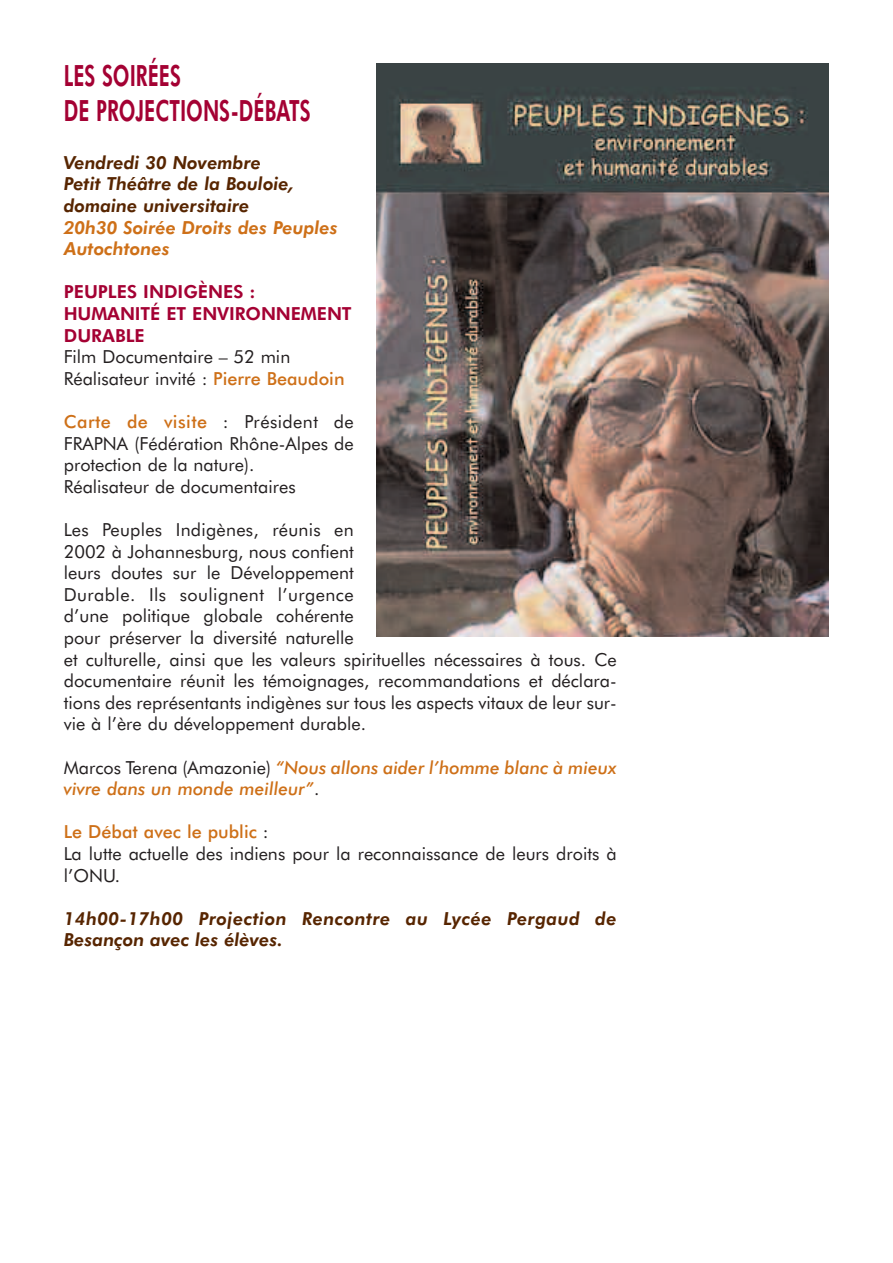
<style>
.page{position:relative;width:893px;height:1263px;background:#fff}
.page>*{position:absolute;margin:0;border:0;box-sizing:border-box;transform-origin:0 0}
.t1{font:800 29.25px/34.8px "Futura BT";color:#a40133;scale:.67 1}
.t2{font:18px/21.6px "Futura BT";color:#231f20}
.t3{font:italic 500 18px/21.6px "Futura BT";color:#ce7018}
.t4{font:italic 800 18px/21.6px "Futura BT";letter-spacing:.025em;color:#572500}
.t5{font:italic 800 18px/21.6px "Futura BT";color:#572500}
.t6{font:800 18px/21.6px "Futura BT";letter-spacing:-.005em;color:#a40133}
.t7{font:italic 800 18px/21.6px "Futura BT";color:#ce7018}
.s1{font-weight:500;color:#ce7018}
.s2{font-weight:400;font-style:normal;color:#231f20}
</style>
<div class="page">
<img style="left:376px;top:64px;width:453px;height:572px">
<h1 class="t1" style="left:64px;top:61px;width:370px">LES SOIRÉES<br>DE PROJECTIONS-DÉBATS</h1>
<p class="t5" style="left:64px;top:153px;width:232px">Vendredi 30 Novembre<br>Petit Théâtre de la Bouloie, domaine universitaire</p>
<p class="t7" style="left:64px;top:218px;width:276px">20h30 Soirée Droits des Peuples<br>Autochtones</p>
<p class="t6" style="left:64px;top:283px;width:289px">PEUPLES INDIGÈNES :<br>HUMANITÉ ET ENVIRONNEMENT<br>DURABLE</p>
<p class="t2" style="left:64px;top:347px;width:282px">Film Documentaire – 52 min<br>Réalisateur invité : <span class="s1">Pierre Beaudoin</span></p>
<p class="t2" style="left:64px;top:412px;width:291px"><span class="s1">Carte de visite</span> : Président de<br>FRAPNA (Fédération Rhône-Alpes de protection de la nature).<br>Réalisateur de documentaires</p>
<p class="t2" style="left:64px;top:520px;width:554px">Les Peuples Indigènes, réunis en<br>2002 à Johannesburg, nous confient<br>leurs doutes sur le Développement<br>Durable. Ils soulignent l’urgence<br>d’une politique globale cohérente<br>pour préserver la diversité naturelle<br>et culturelle, ainsi que les valeurs spirituelles nécessaires à tous. Ce documentaire réunit les témoignages, recommandations et déclara&shy;tions des représentants indigènes sur tous les aspects vitaux de leur sur&shy;vie à l’ère du développement durable.</p>
<p class="t3" style="left:64px;top:758px;width:554px"><span class="s2">Marcos Terena (Amazonie)</span> “Nous allons aider l’homme blanc à mieux vivre dans un monde meilleur”<span class="s2">.</span></p>
<p class="t2" style="left:64px;top:823px;width:554px"><span class="s1">Le Débat avec le public</span> :<br>La lutte actuelle des indiens pour la reconnaissance de leurs droits à l’ONU.</p>
<p class="t4" style="left:64px;top:909px;width:554px">14h00-17h00 Projection Rencontre au Lycée Pergaud de<br>Besançon avec les élèves.</p>
</div>
